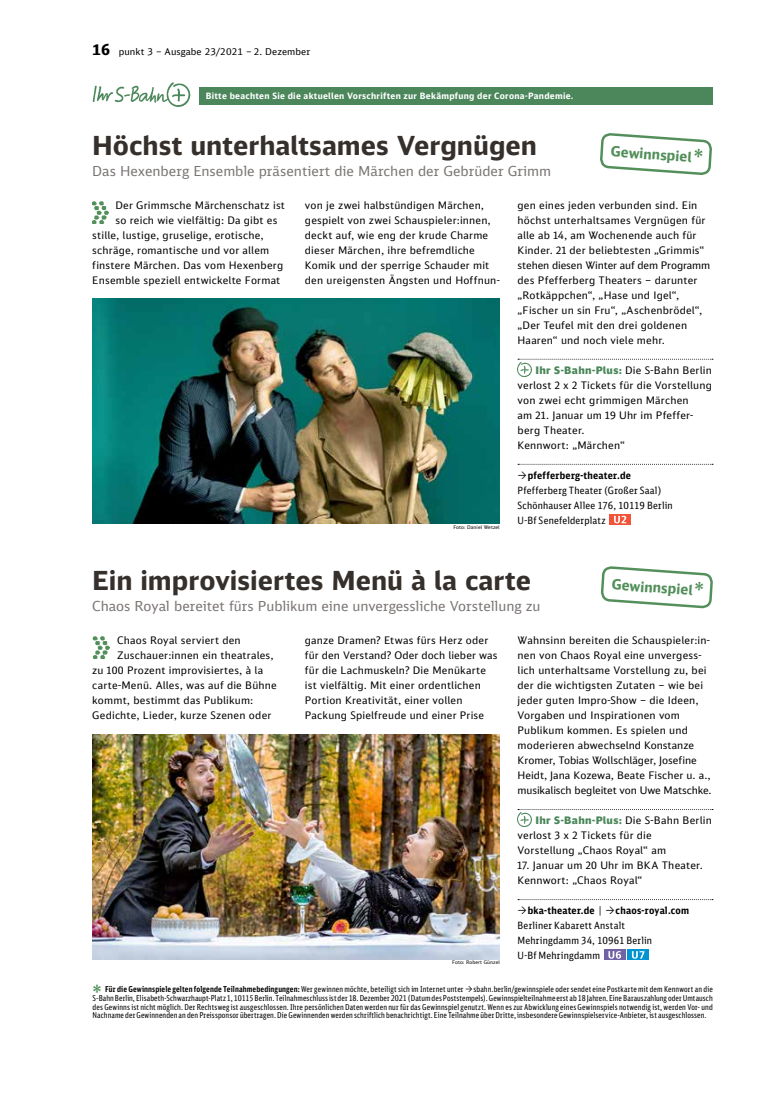
<style>
.page{position:relative;width:762px;height:1117px;background:#fff}
.page>*{position:absolute;margin:0;border:0;box-sizing:border-box;transform-origin:0 0}
.t1{font:700 26.25px "DB Sans Alternate";color:#36302d}
.t2{font:23.75px "DB Sans Alternate";color:#528f5a}
.t3{font:700 14px "DB Sans Alternate";color:#528f5a}
.t4{font:13.75px "DB Sans";letter-spacing:-.005em;color:#7b7674}
.t5{font:10.38px/15px "DB Sans Alternate";letter-spacing:.02em;color:#000}
.t6{font:10px/15px "DB Sans Cond";letter-spacing:.025em;color:#000}
.t7{font:700 10px "DB Sans Cond";letter-spacing:.025em;color:#000}
.t8{font:9.38px "DB Sans";letter-spacing:.01em;color:#000}
.t9{font:700 8.75px "DB Sans Alternate";letter-spacing:.03em;color:#fff;scale:.96 1}
.t10{font:8.12px/8.8px "DB Sans Comp";letter-spacing:.01em;color:#000;text-align:justify}
.t11{font:5px "DB Sans Alternate";letter-spacing:.01em;color:#000}
.s1{font-weight:700;font-size:15px}
.s2{font-weight:400;font-size:25.38px}
.s3{font-weight:900;color:#4b875a}
.s4{font-weight:700}
.s5{font-weight:400}
</style>
<div class="page">
<svg style="left:518px;top:358px;width:195px;height:1px"></svg>
<svg style="left:518px;top:463px;width:195px;height:1px"></svg>
<img style="left:517px;top:362px;width:15px;height:14px">
<div style="left:609px;top:514px;width:22px;height:10px;background:#f35339"></div>
<svg style="left:614px;top:515px;width:12px;height:8px"></svg>
<img style="left:517px;top:812px;width:15px;height:14px">
<div style="left:604px;top:949px;width:21px;height:10px;background:#7263a6"></div>
<svg style="left:608px;top:951px;width:13px;height:7px"></svg>
<div style="left:627px;top:949px;width:22px;height:10px;background:#0095d2"></div>
<svg style="left:632px;top:951px;width:12px;height:7px"></svg>
<img style="left:93px;top:201px;width:15px;height:23px">
<img style="left:93px;top:636px;width:17px;height:22px">
<img style="left:92px;top:82px;width:99px;height:25px">
<svg style="left:600px;top:133px;width:112px;height:42px"></svg>
<svg style="left:600px;top:566px;width:113px;height:43px"></svg>
<img style="left:92px;top:734px;width:408px;height:225px">
<img style="left:92px;top:299px;width:408px;height:225px">
<div style="left:199px;top:87px;width:513px;height:17px;background:#4b875a"></div>
<p class="t8" style="left:92px;top:46px;width:219px"><span class="s1">16</span> punkt 3 – Ausgabe 23/2021 – 2. Dezember</p>
<p class="t9" style="left:206px;top:90px;width:384px">Bitte beachten Sie die aktuellen Vorschriften zur Bekämpfung der Corona-Pandemie.</p>
<p class="t1" style="left:92px;top:129px;width:446px">Höchst unterhaltsames Vergnügen</p>
<p class="t4" style="left:92px;top:162px;width:460px">Das Hexenberg Ensemble präsentiert die Märchen der Gebrüder Grimm</p>
<p class="t5" style="left:115px;top:197px;width:171px">Der Grimmsche Märchenschatz ist</p>
<p class="t5" style="left:115px;top:212px;width:164px">so reich wie vielfältig: Da gibt es</p>
<p class="t5" style="left:92px;top:227px;width:173px">stille, lustige, gruselige, erotische,</p>
<p class="t5" style="left:92px;top:242px;width:178px">schräge, romantische und vor allem</p>
<p class="t5" style="left:92px;top:257px;width:192px">finstere Märchen. Das vom Hexenberg</p>
<p class="t5" style="left:92px;top:272px;width:190px">Ensemble speziell entwickelte Format</p>
<p class="t3" style="left:611px;top:142px;width:94px;rotate:4deg">Gewinnspiel<span class="s2">*</span></p>
<p class="t5" style="left:305px;top:197px;width:196px">von je zwei halbstündigen Märchen, gespielt von zwei Schauspieler:innen, deckt auf, wie eng der krude Charme dieser Märchen, ihre befremdliche Komik und der sperrige Schauder mit den ureigensten Ängsten und Hoffnun-</p>
<p class="t5" style="left:517px;top:197px;width:194px">gen eines jeden verbunden sind. Ein höchst unterhaltsames Vergnügen für alle ab 14, am Wochenende auch für Kinder. 21 der beliebtesten „Grimmis“ stehen diesen Winter auf dem Programm des Pfefferberg Theaters – darunter „Rotkäppchen“, „Hase und Igel“, „Fischer un sin Fru“, „Aschenbrödel“, „Der Teufel mit den drei goldenen Haaren“ und noch viele mehr.</p>
<p class="t5" style="left:517px;top:362px;width:196px;text-indent:18px"><span class="s3">Ihr S-Bahn-Plus:</span> Die S-Bahn Berlin verlost 2 x 2 Tickets für die Vorstellung von zwei echt grimmigen Märchen<br>am 21. Januar um 19 Uhr im Pfeffer&shy;berg Theater.<br>Kennwort: „Märchen“</p>
<p class="t6" style="left:517px;top:467px;width:157px;text-indent:10px"><span class="s4">pfefferberg-theater.de<br></span>Pfefferberg Theater (Großer Saal)<br>Schönhauser Allee 176, 10119 Berlin<br>U-Bf Senefelderplatz</p>
<p class="t11" style="left:453px;top:524px;width:48px">Foto: Daniel Wetzel</p>
<p class="t1" style="left:92px;top:564px;width:440px">Ein improvisiertes Menü à la carte</p>
<p class="t4" style="left:92px;top:597px;width:450px">Chaos Royal bereitet fürs Publikum eine unvergessliche Vorstellung zu</p>
<p class="t5" style="left:117px;top:632px;width:125px">Chaos Royal serviert den</p>
<p class="t5" style="left:117px;top:647px;width:158px">Zuschauer:innen ein theatrales,</p>
<p class="t5" style="left:92px;top:662px;width:173px">zu 100 Prozent improvisiertes, à la</p>
<p class="t5" style="left:92px;top:677px;width:186px">carte-Menü. Alles, was auf die Bühne</p>
<p class="t5" style="left:92px;top:692px;width:163px">kommt, bestimmt das Publikum:</p>
<p class="t5" style="left:92px;top:707px;width:181px">Gedichte, Lieder, kurze Szenen oder</p>
<p class="t3" style="left:612px;top:575px;width:94px;rotate:4deg">Gewinnspiel<span class="s2">*</span></p>
<p class="t5" style="left:305px;top:632px;width:194px">ganze Dramen? Etwas fürs Herz oder für den Verstand? Oder doch lieber was für die Lachmuskeln? Die Menükarte ist vielfältig. Mit einer ordentlichen Portion Kreativität, einer vollen Packung Spielfreude und einer Prise</p>
<p class="t5" style="left:517px;top:632px;width:196px">Wahnsinn bereiten die Schauspieler:in&shy;nen von Chaos Royal eine unvergess&shy;lich unterhaltsame Vorstellung zu, bei der die wichtigsten Zutaten – wie bei jeder guten Impro-Show – die Ideen, Vorgaben und Inspirationen vom Publikum kommen. Es spielen und moderieren abwechselnd Konstanze Kromer, Tobias Wollschläger, Josefine Heidt, Jana Kozewa, Beate Fischer u. a., musikalisch begleitet von Uwe Matschke.</p>
<p class="t5" style="left:517px;top:812px;width:196px;text-indent:18px"><span class="s3">Ihr S-Bahn-Plus:</span> Die S-Bahn Berlin verlost 3 x 2 Tickets für die<br>Vorstellung „Chaos Royal“ am</p>
<p class="t5" style="left:517px;top:857px;width:187px">17. Januar um 20 Uhr im BKA Theater.<br>Kennwort: „Chaos Royal“</p>
<p class="t7" style="left:528px;top:904px;width:75px">bka-theater.de <span class="s5">|</span></p>
<p class="t6" style="left:517px;top:902px;width:173px;text-indent:98px"><span class="s4">chaos-royal.com<br></span>Berliner Kabarett Anstalt<br>Mehringdamm 34, 10961 Berlin<br>U-Bf Mehringdamm</p>
<p class="t11" style="left:452px;top:959px;width:49px">Foto: Robert Günzel</p>
<p class="t2" style="left:93px;top:978px;width:11px">*</p>
<p class="t10" style="left:93px;top:984px;width:622px;text-indent:12px"><span class="s4">Für die Gewinnspiele gelten folgende Teilnahmebedingungen:</span> Wer gewinnen möchte, beteiligt sich im Internet unter sbahn.berlin/gewinnspiele oder sendet eine Postkarte mit dem Kennwort an die S-Bahn Berlin, Elisabeth-Schwarzhaupt-Platz 1, 10115 Berlin. Teilnahmeschluss ist der 18. Dezember 2021 (Datum des Poststempels). Gewinnspielteilnahme erst ab 18 Jahren. Eine Barauszahlung oder Umtausch des Gewinns ist nicht möglich. Der Rechtsweg ist ausgeschlossen. Ihre persönlichen Daten werden nur für das Gewinnspiel genutzt. Wenn es zur Abwicklung eines Gewinnspiels notwendig ist, werden Vor- und Nachname der Gewinnenden an den Preissponsor übertragen. Die Gewinnenden werden schriftlich benachrichtigt. Eine Teilnahme über Dritte, insbesondere Gewinnspielservice-Anbieter, ist ausgeschlossen.</p>
</div>
